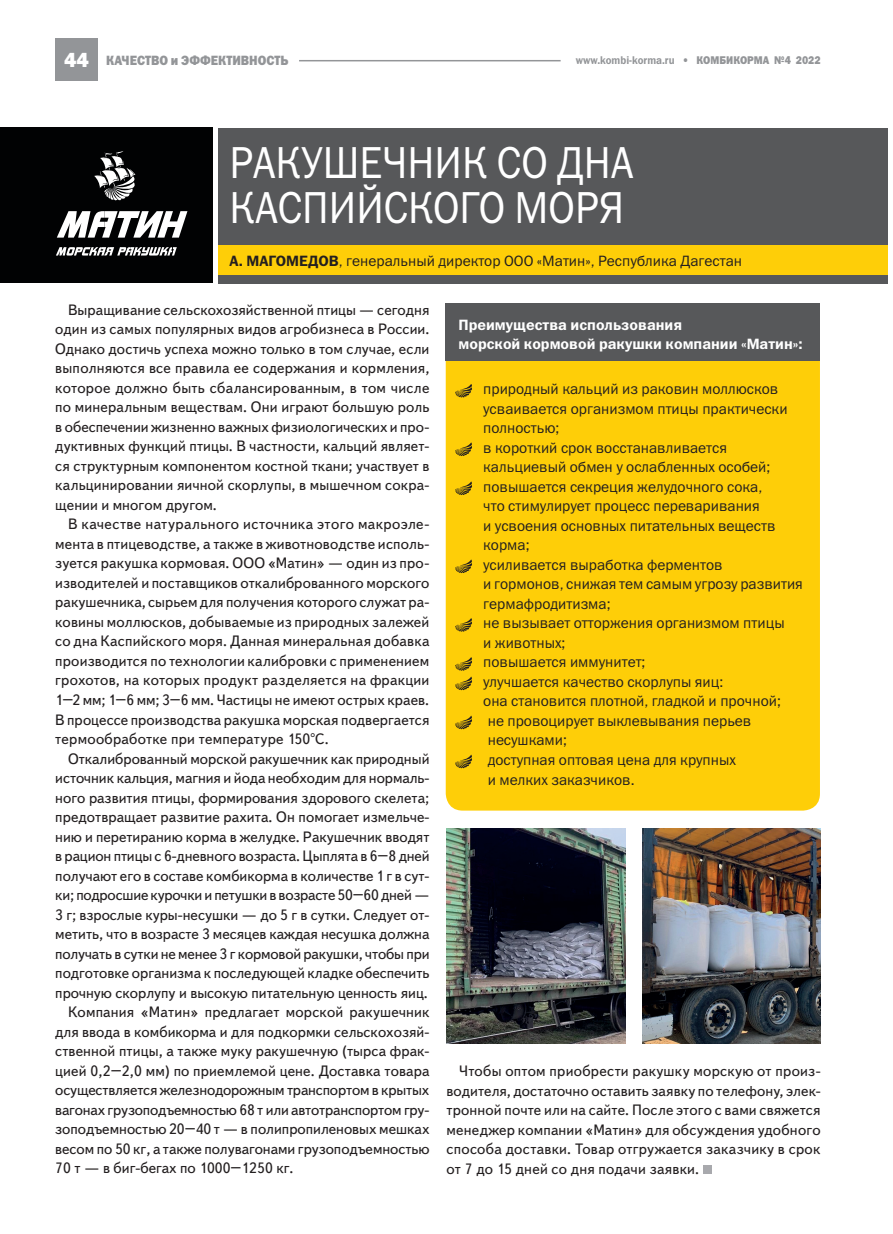
<style>
.page{position:relative;width:893px;height:1234px;background:#fff}
.page>*{position:absolute;margin:0;border:0;box-sizing:border-box;transform-origin:0 0}
.Zagolovok{font:45px "Franklin Gothic Book C";color:#fff;scale:.9 1}
.t1{font:800 21px "Franklin Gothic";color:#fff}
.Osnovnoy_text-10-13{font:15px/19.5px "Text Book C";color:#231f20;text-align:justify}
.Vstavka_10-13{font:15px "Franklin Gothic Book C";color:#231f20}
.Vstavka_10-13-2{font:15px "Franklin Gothic Demi C";color:#fff}
.Autor{font:15px "Franklin Gothic Book C";color:#231f20}
.Zagolovok-2{font:13.5px "Franklin Gothic Heavy C";color:#939598;scale:.9 1}
.Zagolovok-3{font:11.25px "Franklin Gothic Demi C";color:#939598;scale:.9 1}
.Zagolovok-4{font:11.25px "Franklin Gothic Heavy C";color:#939598;scale:.9 1}
.s1{font-family:"Franklin Gothic Heavy C"}
.s2{font-family:"Franklin Gothic Demi C"}
.s3{font-size:18px}
</style>
<div class="page">
<div style="left:55px;top:39px;width:43px;height:42px;background:#939598"></div>
<hr style="left:299px;top:60px;width:262px;height:1px;background:#939598">
<div style="left:218px;top:128px;width:675px;height:155px;background:#57585a"></div>
<div style="left:218px;top:245px;width:675px;height:29px;background:#fece08"></div>
<div style="left:703px;top:1164px;width:8px;height:9px;background:#a8a9ad"></div>
<div style="left:0;top:128px;width:213px;height:155px;background:#010203"></div>
<svg style="left:57px;top:211px;width:130px;height:26px"></svg>
<svg style="left:56px;top:247px;width:121px;height:8px"></svg>
<svg style="left:94px;top:151px;width:42px;height:50px"></svg>
<img style="left:642px;top:828px;width:150px;height:215px">
<img style="left:446px;top:828px;width:179px;height:215px">
<hr style="left:889px;top:0;width:4px;height:1233px;background:#fff">
<img style="left:792px;top:797px;width:29px;height:247px">
<div style="left:446px;top:304px;width:374px;height:506px;background:#fece08;border-radius:17px"></div>
<div style="left:446px;top:303px;width:374px;height:58px;background:#57585a"></div>
<svg style="left:455px;top:384px;width:17px;height:13px"></svg>
<svg style="left:455px;top:442px;width:17px;height:14px"></svg>
<svg style="left:455px;top:481px;width:17px;height:14px"></svg>
<svg style="left:455px;top:559px;width:17px;height:14px"></svg>
<svg style="left:455px;top:618px;width:17px;height:13px"></svg>
<svg style="left:455px;top:657px;width:17px;height:13px"></svg>
<svg style="left:455px;top:676px;width:17px;height:14px"></svg>
<svg style="left:455px;top:715px;width:17px;height:14px"></svg>
<svg style="left:455px;top:754px;width:17px;height:14px"></svg>
<p class="t1" style="left:64px;top:46px;width:26px">44</p>
<p class="Zagolovok-2" style="left:106px;top:53px;width:204px">качество и эффективность</p>
<p class="Zagolovok-3" style="left:576px;top:54px;width:176px">www.kombi-korma.ru <span class="s1">• КОМБИКО</span></p>
<p class="Zagolovok-4" style="left:747px;top:54px;width:83px">РМА №4 2022</p>
<p class="Zagolovok" style="left:230px;top:137px;width:450px">РАКУШЕЧНИК СО ДНА</p>
<p class="Zagolovok" style="left:230px;top:182px;width:440px">КАСПИЙСКОГО МОРЯ</p>
<p class="Autor" style="left:230px;top:253px;width:514px"><span class="s2">А. МАГОМЕДОВ</span>, генеральный директор ООО «Матин», Республика Дагестан</p>
<p class="Osnovnoy_text-10-13" style="left:55px;top:300px;width:376px;text-indent:13px">Выращивание сельскохозяйственной птицы — сегодня один из самых популярных видов агробизнеса в России.<br>Однако достичь успеха можно только в том случае, если выполняются все правила ее содержания и кормления, которое должно быть сбалансированным, в том числе по минеральным веществам. Они играют большую роль в обеспечении жизненно важных физиологических и про&shy;дуктивных функций птицы. В частности, кальций являет&shy;ся структурным компонентом костной ткани; участвует в кальцинировании яичной скорлупы, в мышечном сокра&shy;щении и многом другом.</p>
<p class="Osnovnoy_text-10-13" style="left:55px;top:514px;width:376px;text-indent:13px">В качестве натурального источника этого макроэле&shy;мента в птицеводстве, а также в животноводстве исполь&shy;зуется ракушка кормовая. ООО «Матин» — один из про&shy;изводителей и поставщиков откалиброванного морского ракушечника, сырьем для получения которого служат ра&shy;ковины моллюсков, добываемые из природных залежей со дна Каспийского моря. Данная минеральная добавка производится по технологии калибровки с применением грохотов, на которых продукт разделяется на фракции 1–2 мм; 1–6 мм; 3–6 мм. Частицы не имеют острых краев.<br>В процессе производства ракушка морская подвергается термообработке при температуре 150<span class="s3">°</span>С.</p>
<p class="Osnovnoy_text-10-13" style="left:55px;top:748px;width:376px;text-indent:13px">Откалиброванный морской ракушечник как природный источник кальция, магния и йода необходим для нормаль&shy;ного развития птицы, формирования здорового скелета; предотвращает развитие рахита. Он помогает измельче&shy;нию и перетиранию корма в желудке. Ракушечник вводят в рацион птицы с 6-дневного возраста. Цыплята в 6–8 дней получают его в составе комбикорма в количестве 1 г в сут&shy;ки; подросшие курочки и петушки в возрасте 50–60 дней —</p>
<p class="Osnovnoy_text-10-13" style="left:55px;top:904px;width:376px">3 г; взрослые куры-несушки — до 5 г в сутки. Следует от&shy;метить, что в возрасте 3 месяцев каждая несушка должна получать в сутки не менее 3 г кормовой ракушки, чтобы при подготовке организма к последующей кладке обеспечить прочную скорлупу и высокую питательную ценность яиц.</p>
<p class="Osnovnoy_text-10-13" style="left:55px;top:1002px;width:376px;text-indent:13px">Компания «Матин» предлагает морской ракушечник для ввода в комбикорма и для подкормки сельскохозяй&shy;ственной птицы, а также муку ракушечную (тырса фрак&shy;цией 0,2–2,0 мм) по приемлемой цене. Доставка товара осуществляется железнодорожным транспортом в крытых вагонах грузоподъемностью 68 т или автотранспортом гру&shy;зоподъемностью 20–40 т — в полипропиленовых мешках весом по 50 кг, а также полувагонами грузоподъемностью 70 т — в биг-бегах по 1000–1250 кг.</p>
<p class="Vstavka_10-13-2" style="left:458px;top:316px;width:225px">Преимущества использования</p>
<p class="Vstavka_10-13-2" style="left:458px;top:335px;width:346px">морской кормовой ракушки компании «Матин»:</p>
<p class="Vstavka_10-13" style="left:483px;top:380px;width:297px">природный кальций из раковин моллюсков</p>
<p class="Vstavka_10-13" style="left:483px;top:400px;width:306px">усваивается организмом птицы практически</p>
<p class="Vstavka_10-13" style="left:483px;top:419px;width:78px">полностью;</p>
<p class="Vstavka_10-13" style="left:483px;top:439px;width:245px">в короткий срок восстанавливается</p>
<p class="Vstavka_10-13" style="left:483px;top:458px;width:289px">кальциевый обмен у ослабленных особей;</p>
<p class="Vstavka_10-13" style="left:483px;top:478px;width:280px">повышается секреция желудочного сока,</p>
<p class="Vstavka_10-13" style="left:483px;top:497px;width:278px">что стимулирует процесс переваривания</p>
<p class="Vstavka_10-13" style="left:483px;top:517px;width:294px">и усвоения основных питательных веществ</p>
<p class="Vstavka_10-13" style="left:483px;top:536px;width:48px">корма;</p>
<p class="Vstavka_10-13" style="left:483px;top:556px;width:241px">усиливается выработка ферментов</p>
<p class="Vstavka_10-13" style="left:483px;top:575px;width:321px">и гормонов, снижая тем самым угрозу развития</p>
<p class="Vstavka_10-13" style="left:483px;top:595px;width:129px">гермафродитизма;</p>
<p class="Vstavka_10-13" style="left:483px;top:614px;width:303px">не вызывает отторжения организмом птицы</p>
<p class="Vstavka_10-13" style="left:483px;top:634px;width:84px">и животных;</p>
<p class="Vstavka_10-13" style="left:483px;top:653px;width:164px">повышается иммунитет;</p>
<p class="Vstavka_10-13" style="left:483px;top:673px;width:242px">улучшается качество скорлупы яиц:</p>
<p class="Vstavka_10-13" style="left:483px;top:692px;width:299px">она становится плотной, гладкой и прочной;</p>
<p class="Vstavka_10-13" style="left:488px;top:712px;width:265px">не провоцирует выклевывания перьев</p>
<p class="Vstavka_10-13" style="left:488px;top:731px;width:81px">несушками;</p>
<p class="Vstavka_10-13" style="left:488px;top:751px;width:250px">доступная оптовая цена для крупных</p>
<p class="Vstavka_10-13" style="left:488px;top:770px;width:148px">и мелких заказчиков.</p>
<p class="Osnovnoy_text-10-13" style="left:446px;top:1061px;width:376px;text-indent:13px">Чтобы оптом приобрести ракушку морскую от произ&shy;водителя, достаточно оставить заявку по телефону, элек&shy;тронной почте или на сайте. После этого с вами свяжется менеджер компании «Матин» для обсуждения удобного способа доставки. Товар отгружается заказчику в срок от 7 до 15 дней со дня подачи заявки.</p>
</div>
